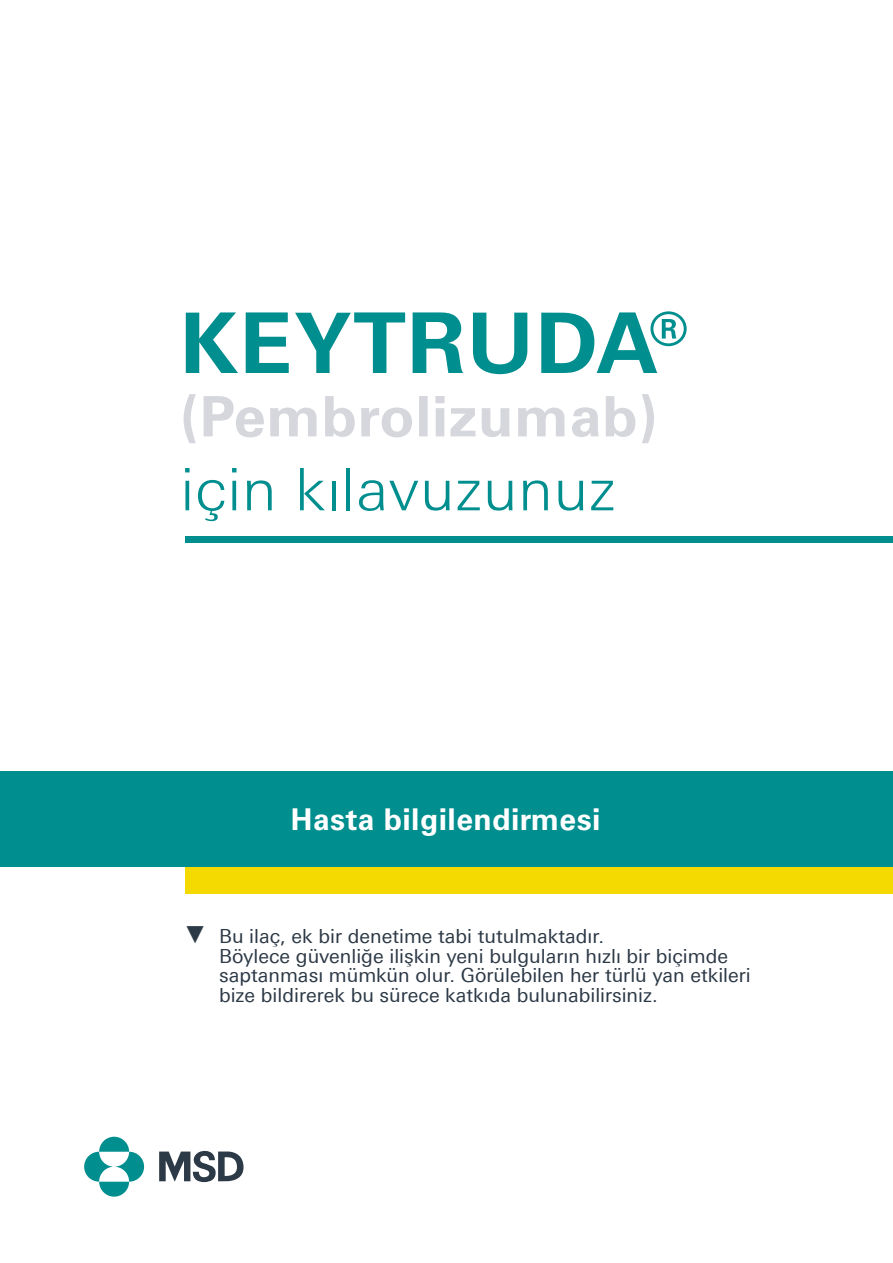
<style>
.page{position:relative;width:893px;height:1263px;background:#fff}
.page>*{position:absolute;margin:0;border:0;box-sizing:border-box;transform-origin:0 0}
.t1{font:300 58.5px "Univers Next Pro";letter-spacing:.01em;color:#008e8e;scale:1.04 1}
.t2{font:700 30px "Univers LT Std";letter-spacing:.015em;color:#fff}
.t3{font:19.5px/19.5px "Univers Next Pro";color:#2c3946}
</style>
<div class="page">
<div style="left:186px;top:536px;width:707px;height:6px;background:#008e8e"></div>
<div style="left:186px;top:859px;width:707px;height:35px;background:#f4da00"></div>
<div style="left:0;top:771px;width:893px;height:95px;background:#008e8e"></div>
<svg style="left:84px;top:1152px;width:30px;height:30px"></svg>
<svg style="left:114px;top:1152px;width:30px;height:30px"></svg>
<svg style="left:99px;top:1137px;width:30px;height:15px"></svg>
<svg style="left:99px;top:1182px;width:30px;height:15px"></svg>
<svg style="left:159px;top:1150px;width:85px;height:33px"></svg>
<svg style="left:184px;top:394px;width:470px;height:49px"></svg>
<svg style="left:186px;top:311px;width:501px;height:63px"></svg>
<h1 class="t1" style="left:180px;top:455px;width:420px">için kılavuzunuz</h1>
<h2 class="t2" style="left:291px;top:801px;width:311px">Hasta bilgilendirmesi</h2>
<p class="t3" style="left:219px;top:927px;width:533px;text-indent:-34px">▼ Bu ilaç, ek bir denetime tabi tutulmaktadır.<br>Böylece güvenliğe ilişkin yeni bulguların hızlı bir biçimde saptanması mümkün olur. Görülebilen her türlü yan etkileri bize bildirerek bu sürece katkıda bulunabilirsiniz.</p>
</div>
